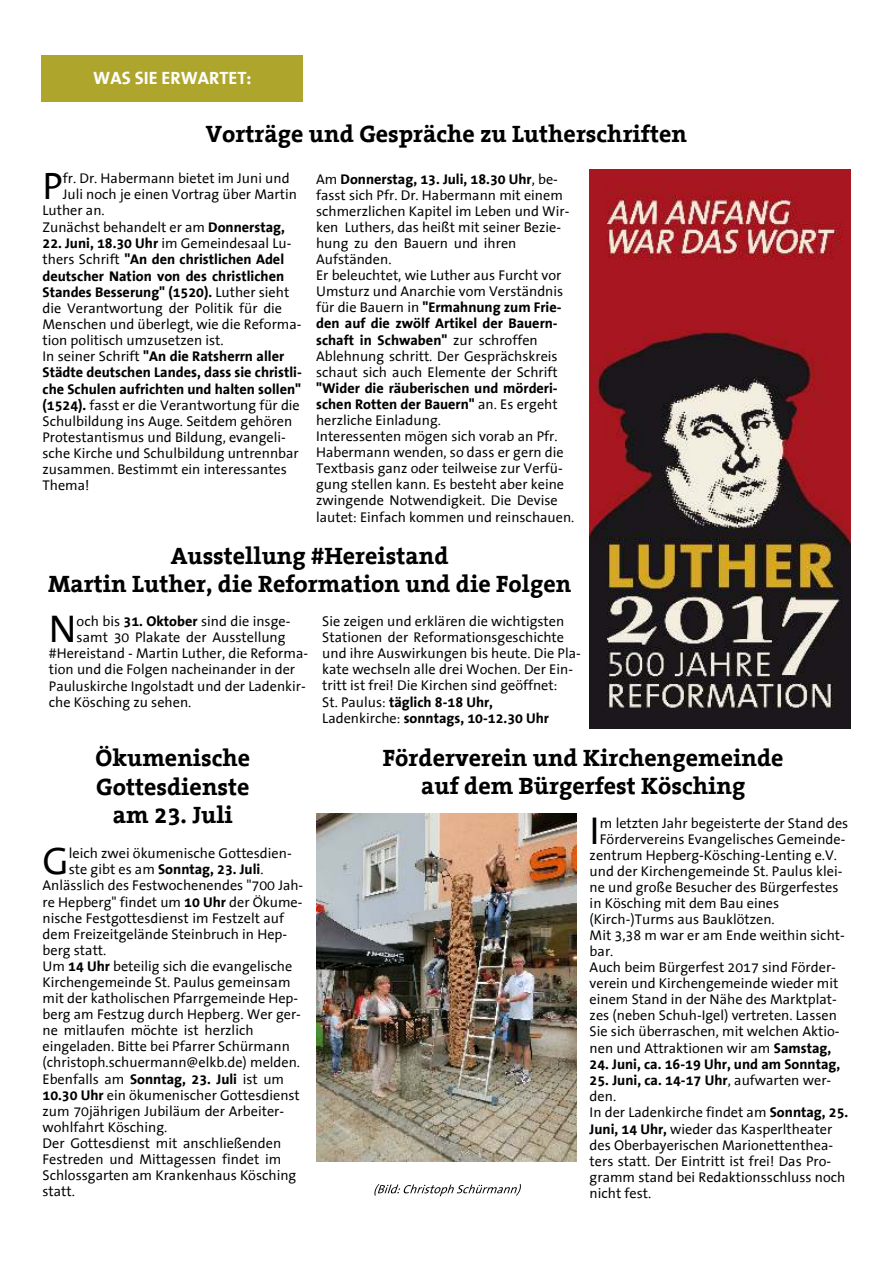
<style>
.page{position:relative;width:893px;height:1263px;background:#fff}
.page>*{position:absolute;margin:0;border:0;box-sizing:border-box;transform-origin:0 0}
.t1{font:39.3px "The Sans Office";color:#000}
.t2{font:39.15px "The Sans Office";color:#000}
.t3{font:38.85px "The Sans Office";color:#000}
.t4{font:38.55px "The Sans Office";color:#000}
.t5{font:700 24px/28.3px "The Serif Office";color:#000;text-align:center}
.t6{font:700 18px "The Sans Office";color:#fefefe}
.t7{font:14.25px/16px "The Sans Office";color:#000}
.t8{font:700 14.25px "The Sans Office";color:#000}
.s1{font-weight:700}
.s2{font-weight:400}
</style>
<div class="page">
<div style="left:42px;top:55px;width:261px;height:47px;background:#aea62c"></div>
<img style="left:590px;top:169px;width:260px;height:560px">
<img style="left:316px;top:814px;width:261px;height:347px">
<svg style="left:374px;top:1184px;width:147px;height:12px"></svg>
<p class="t6" style="left:93px;top:71px;width:160px">WAS SIE ERWARTET:</p>
<h3 class="t5" style="left:206px;top:122px;width:483px">Vorträge und Gespräche zu Lutherschriften</h3>
<h3 class="t3" style="left:43px;top:171px;width:22px">P</h3>
<p class="t7" style="left:63px;top:172px;width:228px">fr. Dr. Habermann bietet im Juni und</p>
<p class="t7" style="left:63px;top:188px;width:236px">Juli noch je einen Vortrag über Martin</p>
<p class="t7" style="left:43px;top:204px;width:64px">Luther an.</p>
<p class="t7" style="left:43px;top:220px;width:244px">Zunächst behandelt er am <span class="s1">Donnerstag,</span></p>
<p class="t7" style="left:43px;top:236px;width:261px"><span class="s1">22. Juni, 18.30 Uhr</span> im Gemeindesaal Lu&shy;thers Schrift <span class="s1">"An den christlichen Adel deutscher Nation von des christlichen Standes Besserung" (1520).</span> Luther sieht die Verantwortung der Politik für die Menschen und überlegt, wie die Reforma&shy;tion politisch umzusetzen ist.<br>In seiner Schrift <span class="s1">"An die Ratsherrn aller Städte deutschen Landes, dass sie christli&shy;che Schulen aufrichten und halten sollen" (1524).</span> fasst er die Verantwortung für die Schulbildung ins Auge. Seitdem gehören Protestantismus und Bildung, evangeli&shy;sche Kirche und Schulbildung untrennbar zusammen. Bestimmt ein interessantes Thema!</p>
<p class="t7" style="left:316px;top:172px;width:255px">Am <span class="s1">Donnerstag, 13. Juli, 18.30 Uhr</span>, be&shy;fasst sich Pfr. Dr. Habermann mit einem schmerzlichen Kapitel im Leben und Wir&shy;ken Luthers, das heißt mit seiner Bezie&shy;hung zu den Bauern und ihren Aufständen.<br>Er beleuchtet, wie Luther aus Furcht vor Umsturz und Anarchie vom Verständnis für die Bauern in <span class="s1">"Ermahnung zum Frie&shy;den auf die zwölf Artikel der Bauern&shy;schaft in Schwaben"</span> zur schroffen Ablehnung schritt. Der Gesprächskreis schaut sich auch Elemente der Schrift</p>
<p class="t7" style="left:316px;top:381px;width:260px"><span class="s1">"Wider die räuberischen und mörderi&shy;schen Rotten der Bauern"</span> an. Es ergeht herzliche Einladung.<br>Interessenten mögen sich vorab an Pfr.<br>Habermann wenden, so dass er gern die Textbasis ganz oder teilweise zur Verfü&shy;gung stellen kann. Es besteht aber keine zwingende Notwendigkeit. Die Devise lautet: Einfach kommen und reinschauen.</p>
<h3 class="t5" style="left:48px;top:544px;width:525px">Ausstellung #Hereistand<br>Martin Luther, die Reformation und die Folgen</h3>
<h2 class="t2" style="left:49px;top:613px;width:29px">N</h2>
<p class="t7" style="left:77px;top:615px;width:215px">och bis <span class="s1">31. Oktober</span> sind die insge-</p>
<p class="t7" style="left:322px;top:615px;width:260px">Sie zeigen und erklären die wichtigsten Stationen der Reformationsgeschichte und ihre Auswirkungen bis heute. Die Pla&shy;kate wechseln alle drei Wochen. Der Ein&shy;tritt ist frei! Die Kirchen sind geöffnet:<br>St. Paulus: <span class="s1">täglich 8-18 Uhr,<br></span>Ladenkirche: <span class="s1">sonntags, 10-12.30 Uhr</span></p>
<p class="t7" style="left:77px;top:631px;width:210px">samt 30 Plakate der Ausstellung</p>
<p class="t7" style="left:49px;top:647px;width:261px">#Hereistand - Martin Luther, die Reforma-</p>
<p class="t7" style="left:49px;top:663px;width:248px">tion und die Folgen nacheinander in der</p>
<p class="t7" style="left:49px;top:679px;width:258px">Pauluskirche Ingolstadt und der Ladenkir-</p>
<p class="t7" style="left:49px;top:695px;width:144px">che Kösching zu sehen.</p>
<h3 class="t5" style="left:95px;top:746px;width:156px">Ökumenische<br>Gottesdienste am 23. Juli</h3>
<h3 class="t4" style="left:43px;top:846px;width:28px">G</h3>
<p class="t7" style="left:69px;top:847px;width:224px">leich zwei ökumenische Gottesdien-</p>
<p class="t8" style="left:69px;top:864px;width:196px"><span class="s2">ste gibt es am</span> Sonntag, 23. Juli<span class="s2">.</span></p>
<p class="t7" style="left:43px;top:879px;width:262px">Anlässlich des Festwochenendes "700 Jah-</p>
<p class="t7" style="left:43px;top:895px;width:261px">re Hepberg" findet um <span class="s1">10 Uhr</span> der Ökume-</p>
<p class="t7" style="left:43px;top:911px;width:243px">nische Festgottesdienst im Festzelt auf</p>
<p class="t7" style="left:43px;top:927px;width:246px">dem Freizeitgelände Steinbruch in Hep-</p>
<p class="t7" style="left:43px;top:943px;width:65px">berg statt.</p>
<p class="t7" style="left:43px;top:959px;width:251px">Um <span class="s1">14 Uhr</span> beteilig sich die evangelische</p>
<p class="t7" style="left:43px;top:976px;width:250px">Kirchengemeinde St. Paulus gemeinsam</p>
<p class="t7" style="left:43px;top:992px;width:257px">mit der katholischen Pfarrgemeinde Hep-</p>
<p class="t7" style="left:43px;top:1008px;width:260px">berg am Festzug durch Hepberg. Wer ger-</p>
<p class="t7" style="left:43px;top:1024px;width:213px">ne mitlaufen möchte ist herzlich</p>
<p class="t7" style="left:43px;top:1040px;width:249px">eingeladen. Bitte bei Pfarrer Schürmann</p>
<p class="t7" style="left:43px;top:1056px;width:259px">(christoph.schuermann@elkb.de) melden.</p>
<p class="t7" style="left:43px;top:1072px;width:243px">Ebenfalls am <span class="s1">Sonntag, 23. Juli</span> ist um</p>
<p class="t7" style="left:43px;top:1088px;width:259px"><span class="s1">10.30 Uhr</span> ein ökumenischer Gottesdienst</p>
<p class="t7" style="left:43px;top:1104px;width:243px">zum 70jährigen Jubiläum der Arbeiter-</p>
<p class="t7" style="left:43px;top:1120px;width:126px">wohlfahrt Kösching.</p>
<p class="t7" style="left:43px;top:1136px;width:240px">Der Gottesdienst mit anschließenden</p>
<p class="t7" style="left:43px;top:1152px;width:240px">Festreden und Mittagessen findet im</p>
<p class="t7" style="left:43px;top:1168px;width:255px">Schlossgarten am Krankenhaus Kösching</p>
<p class="t7" style="left:43px;top:1185px;width:34px">statt.</p>
<h3 class="t5" style="left:383px;top:746px;width:402px">Förderverein und Kirchengemeinde auf dem Bürgerfest Kösching</h3>
<h1 class="t1" style="left:590px;top:815px;width:12px">I</h1>
<p class="t7" style="left:600px;top:816px;width:250px">m letzten Jahr begeisterte der Stand des</p>
<p class="t7" style="left:600px;top:832px;width:247px">Fördervereins Evangelisches Gemeinde-</p>
<p class="t7" style="left:590px;top:848px;width:249px">zentrum Hepberg-Kösching-Lenting e.V.</p>
<p class="t7" style="left:590px;top:864px;width:254px">und der Kirchengemeinde St. Paulus klei-</p>
<p class="t7" style="left:590px;top:881px;width:250px">ne und große Besucher des Bürgerfestes</p>
<p class="t7" style="left:590px;top:897px;width:191px">in Kösching mit dem Bau eines</p>
<p class="t7" style="left:590px;top:913px;width:187px">(Kirch-)Turms aus Bauklötzen.</p>
<p class="t7" style="left:590px;top:929px;width:257px">Mit 3,38 m war er am Ende weithin sicht-</p>
<p class="t7" style="left:590px;top:945px;width:25px">bar.</p>
<p class="t7" style="left:590px;top:961px;width:248px">Auch beim Bürgerfest 2017 sind Förder-</p>
<p class="t7" style="left:590px;top:977px;width:250px">verein und Kirchengemeinde wieder mit</p>
<p class="t7" style="left:590px;top:993px;width:249px">einem Stand in der Nähe des Marktplat-</p>
<p class="t7" style="left:590px;top:1009px;width:249px">zes (neben Schuh-Igel) vertreten. Lassen</p>
<p class="t7" style="left:590px;top:1025px;width:251px">Sie sich überraschen, mit welchen Aktio-</p>
<p class="t7" style="left:590px;top:1041px;width:243px">nen und Attraktionen wir am <span class="s1">Samstag,</span></p>
<p class="t8" style="left:590px;top:1058px;width:252px">24. Juni, ca. 16-19 Uhr, und am Sonntag,</p>
<p class="t7" style="left:590px;top:1074px;width:260px"><span class="s1">25. Juni, ca. 14-17 Uhr</span>, aufwarten wer&shy;den.<br>In der Ladenkirche findet am <span class="s1">Sonntag, 25.<br>Juni, 14 Uhr,</span> wieder das Kasperltheater des Oberbayerischen Marionettenthea&shy;ters statt. Der Eintritt ist frei! Das Pro&shy;gramm stand bei Redaktionsschluss noch nicht fest.</p>
</div>
